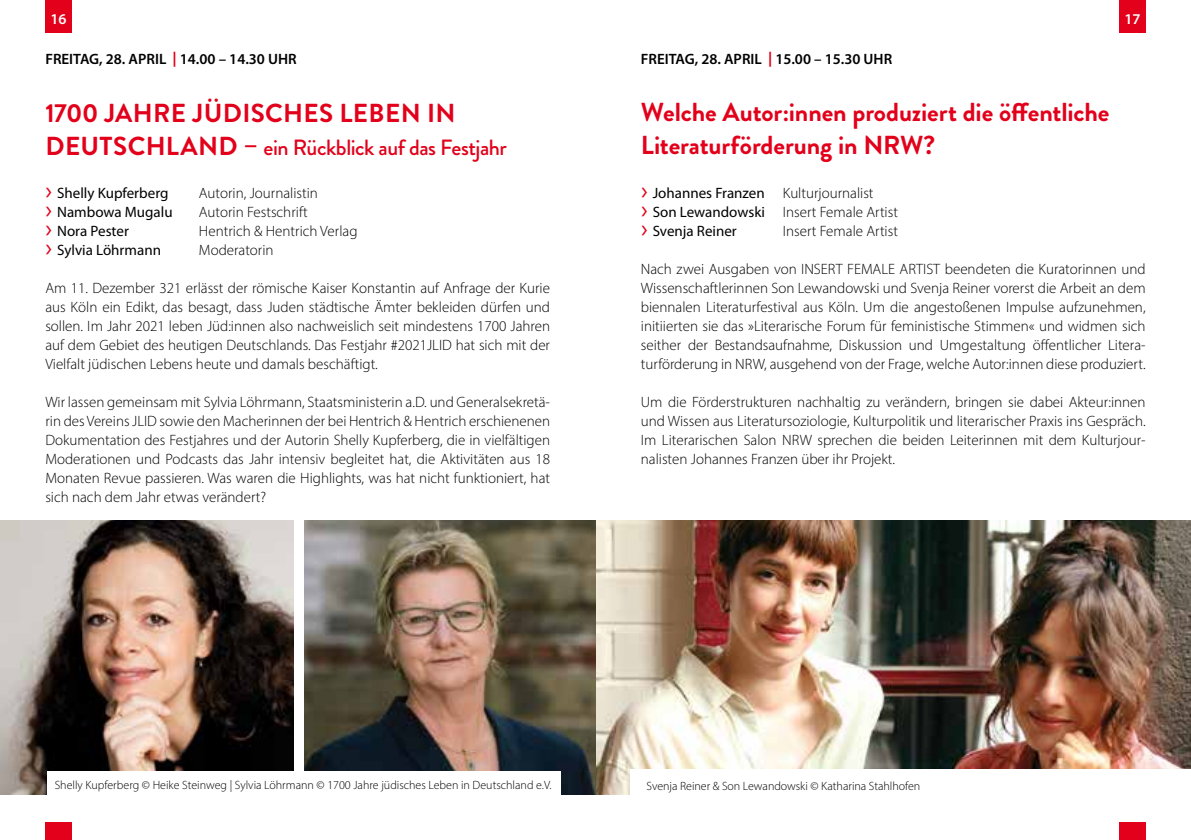
<style>
.page{position:relative;width:1191px;height:840px;background:#fff}
.page>*{position:absolute;margin:0;border:0;box-sizing:border-box;transform-origin:0 0}
.t1{font:700 26px/32px "Brandon Grotesque";letter-spacing:-.005em;color:#e2001a}
.t2{font:500 22px "Brandon Grotesque";letter-spacing:-.02em;color:#e2001a}
.t3{font:300 15px/19px "Myriad Pro";color:#000;text-align:justify}
.t4{font:15px/19px "Myriad Pro";color:#000}
.t5{font:600 15px "Myriad Pro";color:#000}
.t6{font:600 15px "Myriad Pro";color:#fff}
.t7{font:300 12px "Myriad Pro";color:#000}
.s1{font-weight:700;color:#e2001a}
.s2{font-size:26px;color:#e2001a}
.s3{font-weight:300}
.s4{font-weight:700;font-size:26px}
</style>
<div class="page">
<img style="left:595px;top:520px;width:596px;height:274px">
<div style="left:45px;top:0;width:26px;height:32px;background:#e2001a"></div>
<div style="left:45px;top:822px;width:26px;height:17px;background:#e2001a"></div>
<div style="left:1119px;top:822px;width:26px;height:17px;background:#e2001a"></div>
<div style="left:1119px;top:0;width:26px;height:32px;background:#e2001a"></div>
<img style="left:304px;top:520px;width:291px;height:274px">
<img style="left:0;top:520px;width:293px;height:274px">
<div style="left:47px;top:770px;width:513px;height:27px;background:#fff"></div>
<div style="left:631px;top:769px;width:560px;height:32px;background:#fff"></div>
<p class="t6" style="left:50px;top:9px;width:18px">16</p>
<p class="t6" style="left:1124px;top:9px;width:18px">17</p>
<p class="t5" style="left:641px;top:50px;width:253px">FREITAG, 28. APRIL <span class="s1">|</span> 15.00 – 15.30 UHR</p>
<h1 class="t1" style="left:641px;top:97px;width:470px">Welche Autor:innen produziert die öffentliche<br>Literaturförderung in NRW?</h1>
<p class="t4" style="left:641px;top:183px;width:258px"><span class="s2">›</span> Johannes Franzen <span class="s3">Kulturjournalist<br></span><span class="s2">›</span> Son Lewandowski <span class="s3">Insert Female Artist </span><span class="s2">›</span> Svenja Reiner</p>
<p class="t5" style="left:45px;top:50px;width:253px">FREITAG, 28. APRIL <span class="s1">|</span> 14.00 – 14.30 UHR</p>
<h1 class="t1" style="left:45px;top:98px;width:412px">1700 JAHRE JÜDISCHES LEBEN IN</h1>
<h2 class="t2" style="left:46px;top:132px;width:463px"><span class="s4">DEUTSCHLAND –</span> ein Rückblick auf das Festjahr</h2>
<p class="t4" style="left:46px;top:183px;width:124px"><span class="s2">›</span> Shelly Kupferberg</p>
<p class="t3" style="left:199px;top:183px;width:120px">Autorin, Journalistin</p>
<p class="t4" style="left:46px;top:202px;width:129px"><span class="s2">›</span> Nambowa Mugalu</p>
<p class="t3" style="left:199px;top:202px;width:110px">Autorin Festschrift</p>
<p class="t4" style="left:46px;top:221px;width:85px"><span class="s2">›</span> Nora Pester</p>
<p class="t3" style="left:199px;top:221px;width:160px">Hentrich &amp; Hentrich Verlag</p>
<p class="t4" style="left:46px;top:240px;width:117px"><span class="s2">›</span> Sylvia Löhrmann</p>
<p class="t3" style="left:199px;top:240px;width:76px">Moderatorin</p>
<p class="t3" style="left:45px;top:278px;width:506px">Am 11. Dezember 321 erlässt der römische Kaiser Konstantin auf Anfrage der Kurie aus Köln ein Edikt, das besagt, dass Juden städtische Ämter bekleiden dürfen und sollen. Im Jahr 2021 leben Jüd:innen also nachweislich seit mindestens 1700 Jahren auf dem Gebiet des heutigen Deutschlands. Das Festjahr #2021JLID hat sich mit der Vielfalt jüdischen Lebens heute und damals beschäftigt.</p>
<p class="t3" style="left:45px;top:392px;width:506px">Wir lassen gemeinsam mit Sylvia Löhrmann, Staatsministerin a.D. und Generalsekretä&shy;rin des Vereins JLID sowie den Macherinnen der bei Hentrich &amp; Hentrich erschienenen Dokumentation des Festjahres und der Autorin Shelly Kupferberg, die in vielfältigen Moderationen und Podcasts das Jahr intensiv begleitet hat, die Aktivitäten aus 18<br>Monaten Revue passieren. Was waren die Highlights, was hat nicht funktioniert, hat sich nach dem Jahr etwas verändert?</p>
<p class="t3" style="left:783px;top:221px;width:117px">Insert Female Artist</p>
<p class="t3" style="left:641px;top:259px;width:506px">Nach zwei Ausgaben von INSERT FEMALE ARTIST beendeten die Kuratorinnen und Wissenschaftlerinnen Son Lewandowski und Svenja Reiner vorerst die Arbeit an dem biennalen Literaturfestival aus Köln. Um die angestoßenen Impulse aufzunehmen, initiierten sie das »Literarische Forum für feministische Stimmen« und widmen sich seither der Bestandsaufnahme, Diskussion und Umgestaltung öffentlicher Litera&shy;turförderung in NRW, ausgehend von der Frage, welche Autor:innen diese produziert.</p>
<p class="t3" style="left:641px;top:392px;width:506px">Um die Förderstrukturen nachhaltig zu verändern, bringen sie dabei Akteur:innen und Wissen aus Literatursoziologie, Kulturpolitik und literarischer Praxis ins Gespräch.<br>Im Literarischen Salon NRW sprechen die beiden Leiterinnen mit dem Kulturjour&shy;nalisten Johannes Franzen über ihr Projekt.</p>
<p class="t7" style="left:55px;top:777px;width:498px">Shelly Kupferberg © Heike Steinweg | Sylvia Löhrmann © 1700 Jahre jüdisches Leben in Deutschland e.V.</p>
<p class="t7" style="left:646px;top:778px;width:275px">Svenja Reiner &amp; Son Lewandowski © Katharina Stahlhofen</p>
</div>
